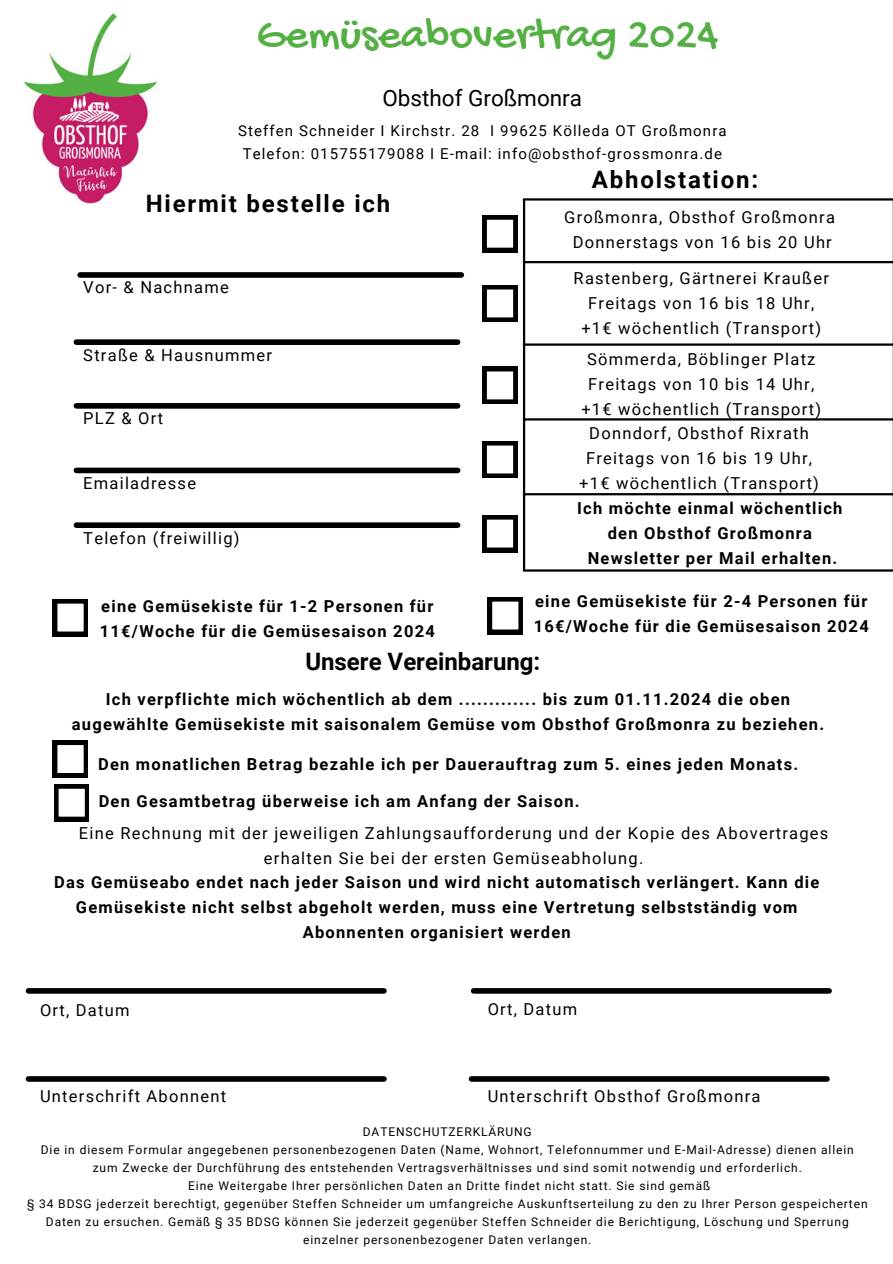
<style>
.page{position:relative;width:893px;height:1264px;background:#fff}
.page>*{position:absolute;margin:0;border:0;box-sizing:border-box;transform-origin:0 0}
.t1{font:45px "Gochi Hand";color:#54b044}
.t2{font:700 24px "Roboto";letter-spacing:.075em;color:#000}
.t3{font:700 24px "Roboto";color:#000}
.t4{font:22.5px "Roboto";color:#000}
.t5{font:700 16.5px/24.8px "Roboto";letter-spacing:.075em;color:#000}
.t6{font:16.5px/24.8px "Roboto";letter-spacing:.075em;color:#000;text-align:center}
.t7{font:15px "Roboto";letter-spacing:.075em;color:#000}
.t8{font:12px/18px "Roboto";letter-spacing:.075em;color:#000;text-align:center}
</style>
<div class="page">
<img style="left:24px;top:12px;width:133px;height:192px">
<div style="left:80px;top:272px;width:381px;height:6px;background:#000"></div>
<div style="left:28px;top:1076px;width:356px;height:5px;background:#000"></div>
<div style="left:471px;top:1076px;width:356px;height:5px;background:#000"></div>
<div style="left:28px;top:988px;width:356px;height:5px;background:#000"></div>
<div style="left:473px;top:988px;width:356px;height:5px;background:#000"></div>
<div style="left:76px;top:339px;width:381px;height:6px;background:#000"></div>
<div style="left:76px;top:403px;width:381px;height:5px;background:#000"></div>
<div style="left:76px;top:467px;width:381px;height:6px;background:#000"></div>
<div style="left:76px;top:522px;width:381px;height:6px;background:#000"></div>
<hr style="left:523px;top:200px;width:2px;height:369px;background:#000">
<hr style="left:892px;top:200px;width:1px;height:369px;background:#000">
<hr style="left:523px;top:198px;width:369px;height:2px;background:#000">
<hr style="left:523px;top:261px;width:369px;height:2px;background:#000">
<hr style="left:523px;top:343px;width:369px;height:3px;background:#000">
<hr style="left:523px;top:418px;width:369px;height:2px;background:#000">
<hr style="left:523px;top:493px;width:369px;height:2px;background:#000">
<hr style="left:523px;top:569px;width:369px;height:2px;background:#000">
<div style="left:487px;top:597px;width:36px;height:37px;background:#000"></div>
<svg style="left:492px;top:601px;width:27px;height:29px"></svg>
<svg style="left:54px;top:784px;width:35px;height:37px"></svg>
<svg style="left:53px;top:740px;width:35px;height:37px"></svg>
<svg style="left:53px;top:599px;width:35px;height:37px"></svg>
<svg style="left:482px;top:285px;width:35px;height:37px"></svg>
<svg style="left:482px;top:367px;width:35px;height:37px"></svg>
<svg style="left:482px;top:441px;width:35px;height:37px"></svg>
<svg style="left:482px;top:515px;width:35px;height:37px"></svg>
<svg style="left:482px;top:215px;width:35px;height:37px"></svg>
<p class="t1" style="left:256px;top:12px;width:463px">Gemüseabovertrag 2024</p>
<p class="t4" style="left:382px;top:85px;width:201px">Obsthof Großmonra</p>
<p class="t7" style="left:238px;top:122px;width:490px">Steffen Schneider I Kirchstr. 28 I 99625 Kölleda OT Großmonra</p>
<p class="t7" style="left:243px;top:145px;width:480px">Telefon: 015755179088 I E-mail: info@obsthof-grossmonra.de</p>
<p class="t2" style="left:146px;top:189px;width:246px">Hiermit bestelle ich</p>
<p class="t6" style="left:83px;top:275px;width:147px">Vor- &amp; Nachname</p>
<p class="t6" style="left:83px;top:342px;width:190px">Straße &amp; Hausnummer</p>
<p class="t6" style="left:83px;top:406px;width:81px">PLZ &amp; Ort</p>
<p class="t6" style="left:83px;top:471px;width:114px">Emailadresse</p>
<p class="t6" style="left:83px;top:525px;width:158px">Telefon (freiwillig)</p>
<p class="t2" style="left:592px;top:166px;width:168px">Abholstation:</p>
<p class="t6" style="left:564px;top:205px;width:272px">Großmonra, Obsthof Großmonra</p>
<p class="t6" style="left:572px;top:230px;width:261px">Donnerstags von 16 bis 20 Uhr</p>
<p class="t6" style="left:573px;top:266px;width:257px">Rastenberg, Gärtnerei Kraußer</p>
<p class="t6" style="left:588px;top:291px;width:227px">Freitags von 16 bis 18 Uhr,</p>
<p class="t6" style="left:581px;top:316px;width:241px">+1€ wöchentlich (Transport)</p>
<p class="t6" style="left:587px;top:347px;width:230px">Sömmerda, Böblinger Platz</p>
<p class="t6" style="left:588px;top:372px;width:227px">Freitags von 10 bis 14 Uhr,</p>
<p class="t6" style="left:581px;top:397px;width:241px">+1€ wöchentlich (Transport)</p>
<p class="t6" style="left:589px;top:421px;width:221px">Donndorf, Obsthof Rixrath</p>
<p class="t6" style="left:586px;top:446px;width:227px">Freitags von 16 bis 19 Uhr,</p>
<p class="t6" style="left:579px;top:470px;width:241px">+1€ wöchentlich (Transport)</p>
<p class="t5" style="left:577px;top:496px;width:267px">Ich möchte einmal wöchentlich</p>
<p class="t5" style="left:607px;top:521px;width:206px">den Obsthof Großmonra</p>
<p class="t5" style="left:587px;top:546px;width:251px">Newsletter per Mail erhalten.</p>
<p class="t5" style="left:100px;top:594px;width:336px">eine Gemüsekiste für 1-2 Personen für<br>11€/Woche für die Gemüsesaison 2024</p>
<p class="t5" style="left:533px;top:589px;width:336px">eine Gemüsekiste für 2-4 Personen für<br>16€/Woche für die Gemüsesaison 2024</p>
<p class="t3" style="left:305px;top:648px;width:236px">Unsere Vereinbarung:</p>
<p class="t5" style="left:72px;top:687px;width:753px;text-align:center">Ich verpflichte mich wöchentlich ab dem ............. bis zum 01.11.2024 die oben augewählte Gemüsekiste mit saisonalem Gemüse vom Obsthof Großmonra zu beziehen.</p>
<p class="t5" style="left:98px;top:752px;width:701px">Den monatlichen Betrag bezahle ich per Dauerauftrag zum 5. eines jeden Monats.</p>
<p class="t5" style="left:99px;top:788px;width:482px">Den Gesamtbetrag überweise ich am Anfang der Saison.</p>
<p class="t6" style="left:79px;top:821px;width:751px">Eine Rechnung mit der jeweiligen Zahlungsaufforderung und der Kopie des Abovertrages erhalten Sie bei der ersten Gemüseabholung.</p>
<p class="t5" style="left:54px;top:870px;width:766px;text-align:center">Das Gemüseabo endet nach jeder Saison und wird nicht automatisch verlängert. Kann die<br>Gemüsekiste nicht selbst abgeholt werden, muss eine Vertretung selbstständig vom<br>Abonnenten organisiert werden</p>
<p class="t6" style="left:40px;top:997px;width:91px">Ort, Datum</p>
<p class="t6" style="left:487px;top:996px;width:91px">Ort, Datum</p>
<p class="t6" style="left:40px;top:1083px;width:188px">Unterschrift Abonnent</p>
<p class="t6" style="left:487px;top:1083px;width:274px">Unterschrift Obsthof Großmonra</p>
<p class="t8" style="left:363px;top:1123px;width:170px">DATENSCHUTZERKLÄRUNG</p>
<p class="t8" style="left:41px;top:1141px;width:814px">Die in diesem Formular angegebenen personenbezogenen Daten (Name, Wohnort, Telefonnummer und E-Mail-Adresse) dienen allein</p>
<p class="t8" style="left:93px;top:1159px;width:710px">zum Zwecke der Durchführung des entstehenden Vertragsverhältnisses und sind somit notwendig und erforderlich.</p>
<p class="t8" style="left:188px;top:1177px;width:523px">Eine Weitergabe Ihrer persönlichen Daten an Dritte findet nicht statt. Sie sind gemäß</p>
<p class="t8" style="left:27px;top:1195px;width:842px">§ 34 BDSG jederzeit berechtigt, gegenüber Steffen Schneider um umfangreiche Auskunftserteilung zu den zu Ihrer Person gespeicherten<br>Daten zu ersuchen. Gemäß § 35 BDSG können Sie jederzeit gegenüber Steffen Schneider die Berichtigung, Löschung und Sperrung</p>
<p class="t8" style="left:303px;top:1231px;width:290px">einzelner personenbezogener Daten verlangen.</p>
</div>
